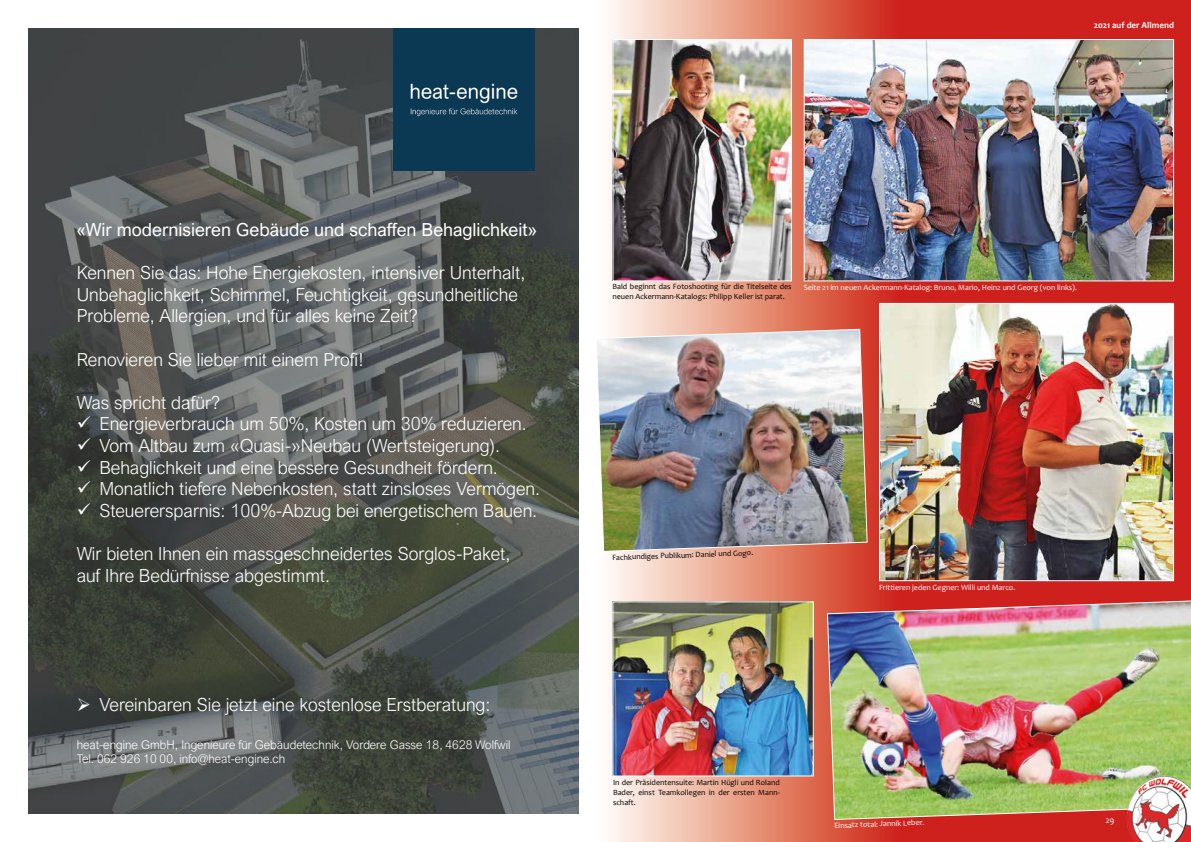
<style>
.page{position:relative;width:1191px;height:842px;background:#fff}
.page>*{position:absolute;margin:0;border:0;box-sizing:border-box;transform-origin:0 0}
.t1{font:300 18px/21.6px "Arial Nova";color:#fff}
.t2{font:18px "Arial Nova";color:#fff}
.t3{font:300 12px/14.4px "Arial Nova";color:#fff}
.t4{font:700 9px "Candara";color:#fff}
.t5{font:9px "Candara";color:#fff}
.t6{font:8px/10px "Candara";color:#000}
.t7{font:8px "Candara";color:#fff}
</style>
<div class="page">
<div style="left:28px;top:28px;width:550px;height:785px;background:#4a4949;opacity:.6"></div>
<div style="left:393px;top:28px;width:142px;height:142px;background:#0b3953"></div>
<svg style="left:610px;top:0;width:581px;height:842px;background:#dc695c"></svg>
<img style="left:881px;top:305px;width:291px;height:274px">
<div style="left:879px;top:303px;width:295px;height:278px;border:1px solid #fff"></div>
<img style="left:826px;top:600px;width:365px;height:220px">
<img style="left:614px;top:41px;width:175px;height:238px">
<div style="left:612px;top:39px;width:179px;height:242px;border:1px solid #fff"></div>
<img style="left:614px;top:603px;width:197px;height:171px">
<img style="left:806px;top:41px;width:366px;height:238px">
<div style="left:804px;top:39px;width:370px;height:242px;border:1px solid #fff"></div>
<img style="left:597px;top:328px;width:271px;height:224px">
<img style="left:1126px;top:776px;width:65px;height:66px">
<p class="t4" style="left:1093px;top:20px;width:82px">2021 auf der Allmend</p>
<p class="t2" style="left:77px;top:219px;width:462px">«Wir modernisieren Gebäude und schaffen Behaglichkeit»</p>
<p class="t1" style="left:77px;top:262px;width:450px">Kennen Sie das: Hohe Energiekosten, intensiver Unterhalt,<br>Unbehaglichkeit, Schimmel, Feuchtigkeit, gesundheitliche<br>Probleme, Allergien, und für alles keine Zeit?</p>
<p class="t1" style="left:77px;top:348px;width:289px">Renovieren Sie lieber mit einem Profi!</p>
<p class="t1" style="left:77px;top:392px;width:145px">Was spricht dafür?</p>
<p class="t1" style="left:77px;top:413px;width:451px">✓ Energieverbrauch um 50%, Kosten um 30% reduzieren.</p>
<p class="t1" style="left:77px;top:435px;width:425px">✓ Vom Altbau zum «Quasi-»Neubau (Wertsteigerung).</p>
<p class="t1" style="left:77px;top:456px;width:423px">✓ Behaglichkeit und eine bessere Gesundheit fördern.</p>
<p class="t1" style="left:77px;top:478px;width:465px">✓ Monatlich tiefere Nebenkosten, statt zinsloses Vermögen.</p>
<p class="t1" style="left:77px;top:500px;width:462px">✓ Steuerersparnis: 100%-Abzug bei energetischem Bauen.</p>
<p class="t1" style="left:77px;top:543px;width:435px">Wir bieten Ihnen ein massgeschneidertes Sorglos-Paket, auf Ihre Bedürfnisse abgestimmt.</p>
<p class="t1" style="left:77px;top:694px;width:415px">➢ Vereinbaren Sie jetzt eine kostenlose Erstberatung:</p>
<p class="t3" style="left:77px;top:737px;width:435px">heat-engine GmbH, Ingenieure für Gebäudetechnik, Vordere Gasse 18, 4628 Wolfwil<br>Tel. 062 926 10 00, info@heat-engine.ch</p>
<p class="t6" style="left:612px;top:282px;width:181px">Bald beginnt das Fotoshooting für die Titelseite des neuen Ackermann-Katalogs: Philipp Keller ist parat.</p>
<p class="t7" style="left:803px;top:282px;width:275px">Seite 21 im neuen Ackermann-Katalog: Bruno, Mario, Heinz und Georg (von links).</p>
<p class="t6" style="left:612px;top:552px;width:143px;rotate:-2deg">Fachkundiges Publikum: Daniel und Gogo.</p>
<p class="t7" style="left:879px;top:582px;width:138px">Frittieren jeden Gegner: Willi und Marco.</p>
<p class="t6" style="left:613px;top:777px;width:168px;text-align:justify">In der Präsidentensuite: Martin Hügli und Roland Bader, einst Teamkollegen in der ersten Mann&shy;schaft.</p>
<p class="t7" style="left:834px;top:820px;width:92px;rotate:-2deg">Einsatz total: Jannik Leber.</p>
<p class="t5" style="left:1105px;top:815px;width:11px">29</p>
</div>
